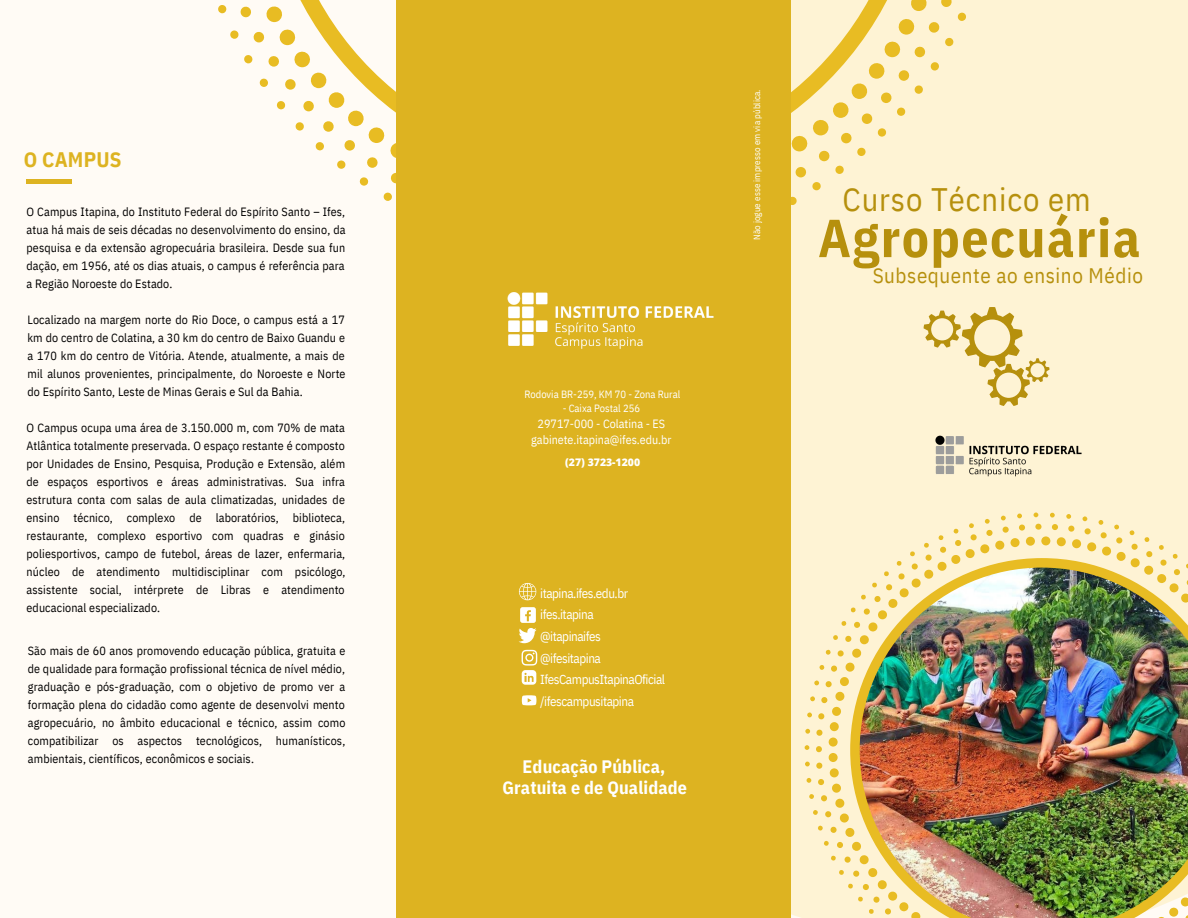
<style>
.page{position:relative;width:1188px;height:918px;background:#fffbf5}
.page>*{position:absolute;margin:0;border:0;box-sizing:border-box;transform-origin:0 0}
.t1{font:700 53.55px "IBM Plex Sans Cond";letter-spacing:.03em;color:#b6900d}
.t2{font:32.55px "IBM Plex Sans Cond";letter-spacing:.03em;color:#b6900d}
.t3{font:21px "IBM Plex Sans Cond";letter-spacing:.03em;color:#b6900d}
.t4{font:700 21px "IBM Plex Sans Cond";letter-spacing:.01em;color:#ddb321}
.t5{font:700 18px/21.3px "IBM Plex Sans Cond";letter-spacing:.005em;color:#fff;text-align:center}
.t6{font:13.05px/21.6px "IBM Plex Sans Cond";letter-spacing:-.035em;color:#fff}
.t7{font:12px/18px "IBM Plex Sans Cond";letter-spacing:.01em;color:#000;text-align:justify}
.t8{font:12px/16.6px "IBM Plex Sans Cond";color:#fff;text-align:center}
.t9{font:10.5px "IBM Plex Sans Cond";color:#fff}
.t10{font:800 10.5px "Open Sans";color:#fff}
.t11{font:9px "IBM Plex Sans Cond";letter-spacing:.01em;color:#fff}
</style>
<div class="page">
<div style="left:791px;top:0;width:397px;height:918px;background:#fef3d4"></div>
<svg style="left:218px;top:0;width:785px;height:257px;fill:#fef3d4"></svg>
<div style="left:396px;top:0;width:395px;height:918px;background:#ddb321"></div>
<img style="left:507px;top:292px;width:207px;height:57px">
<div style="left:27px;top:179px;width:45px;height:5px;background:#ddb321"></div>
<svg style="left:522px;top:695px;width:14px;height:10px"></svg>
<svg style="left:522px;top:650px;width:15px;height:35px"></svg>
<svg style="left:519px;top:628px;width:18px;height:15px"></svg>
<div style="left:520px;top:607px;width:16px;height:16px;background:#fff;border-radius:2px"></div>
<svg style="left:525px;top:610px;width:6px;height:11px"></svg>
<svg style="left:519px;top:583px;width:18px;height:18px"></svg>
<svg style="left:924px;top:307px;width:126px;height:99px;background:#efdfab"></svg>
<img style="left:805px;top:513px;width:383px;height:405px">
<img style="left:908px;top:412px;width:201px;height:89px">
<h3 class="t4" style="left:24px;top:145px;width:99px">O CAMPUS</h3>
<p class="t7" style="left:27px;top:203px;width:320px">O Campus Itapina, do Instituto Federal do Espírito Santo – Ifes, atua há mais de seis décadas no desenvolvimento do ensino, da pesquisa e da extensão agropecuária brasileira. Desde sua fun dação, em 1956, até os dias atuais, o campus é referência para a Região Noroeste do Estado.</p>
<p class="t7" style="left:27px;top:311px;width:320px">Localizado na margem norte do Rio Doce, o campus está a 17 km do centro de Colatina, a 30 km do centro de Baixo Guandu e a 170 km do centro de Vitória. Atende, atualmente, a mais de mil alunos provenientes, principalmente, do Noroeste e Norte do Espírito Santo, Leste de Minas Gerais e Sul da Bahia.</p>
<p class="t7" style="left:27px;top:419px;width:321px">O Campus ocupa uma área de 3.150.000 m, com 70% de mata Atlântica totalmente preservada. O espaço restante é composto por Unidades de Ensino, Pesquisa, Produção e Extensão, além de espaços esportivos e áreas administrativas. Sua infra estrutura conta com salas de aula climatizadas, unidades de ensino técnico, complexo de laboratórios, biblioteca, restaurante, complexo esportivo com quadras e ginásio poliesportivos, campo de futebol, áreas de lazer, enfermaria, núcleo de atendimento multidisciplinar com psicólogo, assistente social, intérprete de Libras e atendimento educacional especializado.</p>
<p class="t7" style="left:28px;top:642px;width:319px">São mais de 60 anos promovendo educação pública, gratuita e de qualidade para formação profissional técnica de nível médio, graduação e pós-graduação, com o objetivo de promo ver a formação plena do cidadão como agente de desenvolvi mento agropecuário, no âmbito educacional e técnico, assim como compatibilizar os aspectos tecnológicos, humanísticos, ambientais, científicos, econômicos e sociais.</p>
<p class="t9" style="left:525px;top:387px;width:157px">Rodovia BR-259, KM 70 - Zona Rural</p>
<p class="t9" style="left:563px;top:401px;width:79px">- Caixa Postal 256</p>
<p class="t8" style="left:531px;top:415px;width:142px">29717-000 - Colatina - ES gabinete.itapina@ifes.edu.br</p>
<p class="t10" style="left:565px;top:455px;width:76px">(27) 3723-1200</p>
<p class="t6" style="left:540px;top:582px;width:127px">itapina.ifes.edu.br ifes.itapina<br>@itapinaifes<br>@ifesitapina<br>IfesCampusItapinaOficial /ifescampusitapina</p>
<h3 class="t5" style="left:503px;top:756px;width:186px">Educação Pública,<br>Gratuita e de Qualidade</h3>
<h3 class="t5" style="left:501px;top:762px;width:186px">Gratuita e de Qualidade</h3>
<p class="t11" style="left:751px;top:240px;width:152px;rotate:-90deg">Não jogue esse impresso em via pública.</p>
<h2 class="t2" style="left:843px;top:177px;width:250px">Curso Técnico em</h2>
<h1 class="t1" style="left:818px;top:202px;width:324px">Agropecuária</h1>
<h3 class="t3" style="left:873px;top:261px;width:272px">Subsequente ao ensino Médio</h3>
</div>
